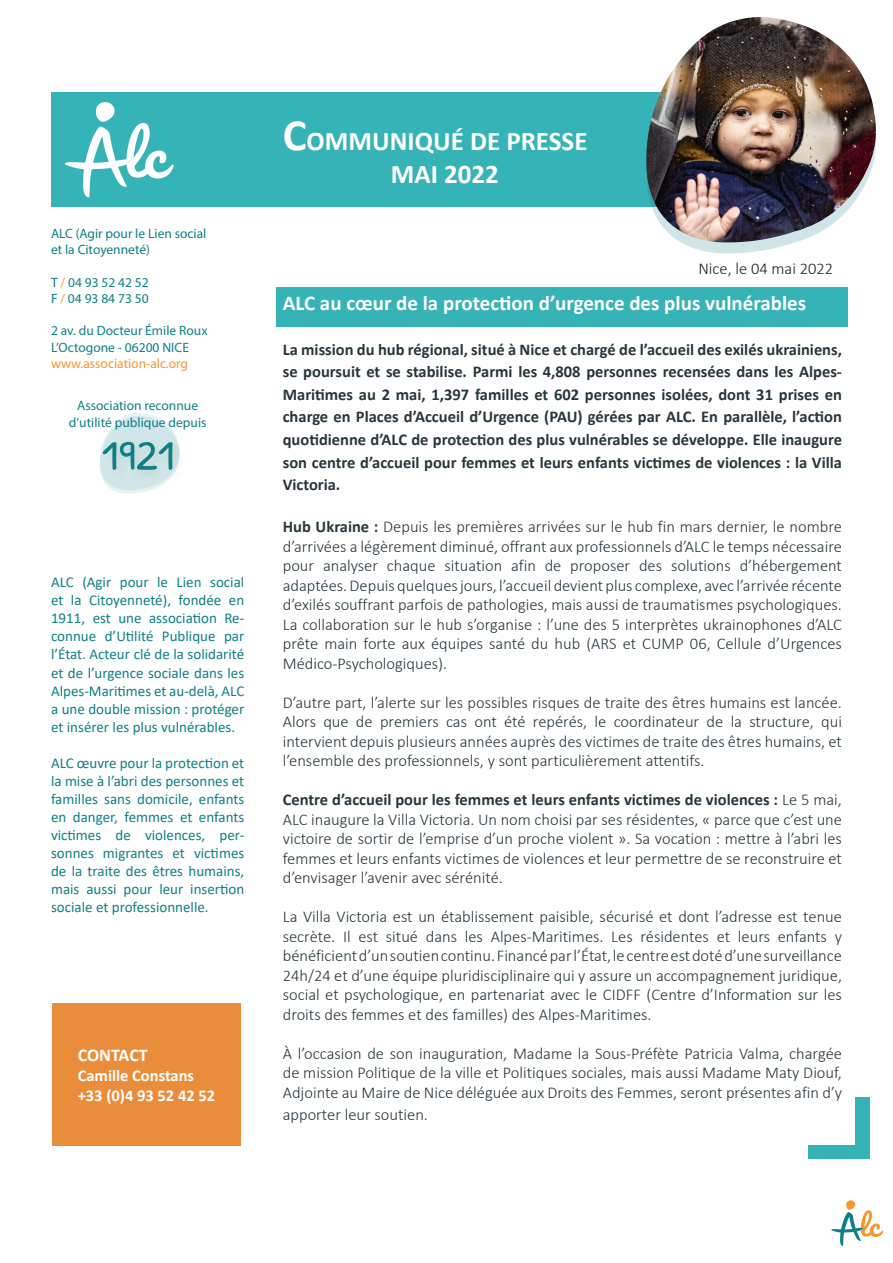
<style>
.page{position:relative;width:893px;height:1263px;background:#fff}
.page>*{position:absolute;margin:0;border:0;box-sizing:border-box;transform-origin:0 0}
.t1{font:700 27px "Calibri";color:#fff}
.t2{font:700 21px "Calibri";color:#fff}
.t3{font:700 18px "Calibri";letter-spacing:-.005em;color:#fff}
.t4{font:300 16.5px/19.5px "Calibri";color:#28363c;text-align:justify}
.t5{font:700 16.5px/22.5px "Calibri";color:#28363c;text-align:justify}
.t6{font:700 16.5px "Calibri";color:#fff}
.t7{font:300 16.5px "Calibri";color:#231f20}
.t8{font:15px/18px "Calibri";color:#107f85;text-align:justify}
.t9{font:13.5px/16.2px "Myriad Pro";color:#107f85;text-align:center}
.t10{font:13.5px "Myriad Pro";color:#f7952e}
.s1{color:#f7952e}
.s2{font-size:45px}
.s3{font-weight:700}
</style>
<div class="page">
<div style="left:808px;top:1097px;width:62px;height:62px;background:#36b3b6"></div>
<div style="left:766px;top:1057px;width:89px;height:88px;background:#fff"></div>
<div style="left:276px;top:287px;width:572px;height:39px;background:#36b3b6"></div>
<div style="left:51px;top:92px;width:648px;height:115px;background:#36b3b6"></div>
<svg style="left:65px;top:102px;width:109px;height:96px"></svg>
<svg style="left:100px;top:413px;width:80px;height:81px"></svg>
<svg style="left:682px;top:243px;width:110px;height:11px"></svg>
<img style="left:646px;top:17px;width:230px;height:226px">
<div style="left:52px;top:1003px;width:189px;height:142px;background:#ea8d3b"></div>
<svg style="left:831px;top:1200px;width:52px;height:46px"></svg>
<p class="t9" style="left:51px;top:225px;width:157px">ALC (Agir pour le Lien social</p>
<p class="t9" style="left:51px;top:242px;width:101px">et la Citoyenneté)</p>
<p class="t9" style="left:51px;top:274px;width:99px">T <span class="s1">/</span> 04 93 52 42 52</p>
<p class="t9" style="left:51px;top:290px;width:99px">F <span class="s1">/</span> 04 93 84 73 50</p>
<p class="t9" style="left:51px;top:323px;width:158px">2 av. du Docteur Émile Roux</p>
<p class="t9" style="left:51px;top:339px;width:139px">L’Octogone - 06200 NICE</p>
<p class="t10" style="left:51px;top:355px;width:139px">www.association-alc.org</p>
<p class="t9" style="left:69px;top:397px;width:139px">Association reconnue d’utilité publique depuis</p>
<p class="t8" style="left:51px;top:573px;width:195px">ALC (Agir pour le Lien social et la Citoyenneté), fondée en 1911, est une association Re&shy;connue d’Utilité Publique par l’État. Acteur clé de la solidarité et de l’urgence sociale dans les Alpes-Maritimes et au-delà, ALC a une double mission : protéger et insérer les plus vulnérables.</p>
<p class="t8" style="left:51px;top:753px;width:195px">ALC œuvre pour la protection et la mise à l’abri des personnes et familles sans domicile, enfants en danger, femmes et enfants victimes de violences, per&shy;sonnes migrantes et victimes de la traite des êtres humains, mais aussi pour leur insertion sociale et professionnelle.</p>
<p class="t3" style="left:78px;top:1042px;width:72px">CONTACT</p>
<p class="t6" style="left:78px;top:1064px;width:118px">Camille Constans</p>
<p class="t6" style="left:78px;top:1083px;width:139px">+33 (0)4 93 52 42 52</p>
<p class="t1" style="left:283px;top:122px;width:306px"><span class="s2">C</span>OMMUNIQUÉ DE PRESSE</p>
<p class="t1" style="left:391px;top:155px;width:110px">MAI 2022</p>
<p class="t7" style="left:698px;top:258px;width:136px">Nice, le 04 mai 2022</p>
<p class="t2" style="left:283px;top:288px;width:525px">ALC au cœur de la protection d’urgence des plus vulnérables</p>
<p class="t5" style="left:283px;top:338px;width:561px">La mission du hub régional, situé à Nice et chargé de l’accueil des exilés ukrainiens, se poursuit et se stabilise. Parmi les 4,808 personnes recensées dans les Alpes-Maritimes au 2 mai, 1,397 familles et 602 personnes isolées, dont 31 prises en charge en Places d’Accueil d’Urgence (PAU) gérées par ALC. En parallèle, l’action quotidienne d’ALC de protection des plus vulnérables se développe. Elle inaugure son centre d’accueil pour femmes et leurs enfants victimes de violences : la Villa Victoria.</p>
<p class="t4" style="left:283px;top:517px;width:561px"><span class="s3">Hub Ukraine :</span> Depuis les premières arrivées sur le hub fin mars dernier, le nombre d’arrivées a légèrement diminué, offrant aux professionnels d’ALC le temps nécessaire pour analyser chaque situation afin de proposer des solutions d’hébergement adaptées. Depuis quelques jours, l’accueil devient plus complexe, avec l’arrivée récente d’exilés souffrant parfois de pathologies, mais aussi de traumatismes psychologiques.<br>La collaboration sur le hub s’organise : l’une des 5 interprètes ukrainophones d’ALC prête main forte aux équipes santé du hub (ARS et CUMP 06, Cellule d’Urgences Médico-Psychologiques).</p>
<p class="t4" style="left:283px;top:692px;width:561px">D’autre part, l’alerte sur les possibles risques de traite des êtres humains est lancée.<br>Alors que de premiers cas ont été repérés, le coordinateur de la structure, qui intervient depuis plusieurs années auprès des victimes de traite des êtres humains, et l’ensemble des professionnels, y sont particulièrement attentifs.</p>
<p class="t4" style="left:283px;top:790px;width:561px"><span class="s3">Centre d’accueil pour les femmes et leurs enfants victimes de violences :</span> Le 5 mai, ALC inaugure la Villa Victoria. Un nom choisi par ses résidentes, « parce que c’est une victoire de sortir de l’emprise d’un proche violent ». Sa vocation : mettre à l’abri les femmes et leurs enfants victimes de violences et leur permettre de se reconstruire et d’envisager l’avenir avec sérénité.</p>
<p class="t4" style="left:283px;top:907px;width:561px">La Villa Victoria est un établissement paisible, sécurisé et dont l’adresse est tenue secrète. Il est situé dans les Alpes-Maritimes. Les résidentes et leurs enfants y bénéficient d’un soutien continu. Financé par l’État, le centre est doté d’une surveillance 24h/24 et d’une équipe pluridisciplinaire qui y assure un accompagnement juridique, social et psychologique, en partenariat avec le CIDFF (Centre d’Information sur les droits des femmes et des familles) des Alpes-Maritimes.</p>
<p class="t4" style="left:283px;top:1043px;width:561px">À l’occasion de son inauguration, Madame la Sous-Préfète Patricia Valma, chargée de mission Politique de la ville et Politiques sociales, mais aussi Madame Maty Diouf, Adjointe au Maire de Nice déléguée aux Droits des Femmes, seront présentes afin d’y</p>
<p class="t4" style="left:283px;top:1105px;width:147px">apporter leur soutien.</p>
</div>
